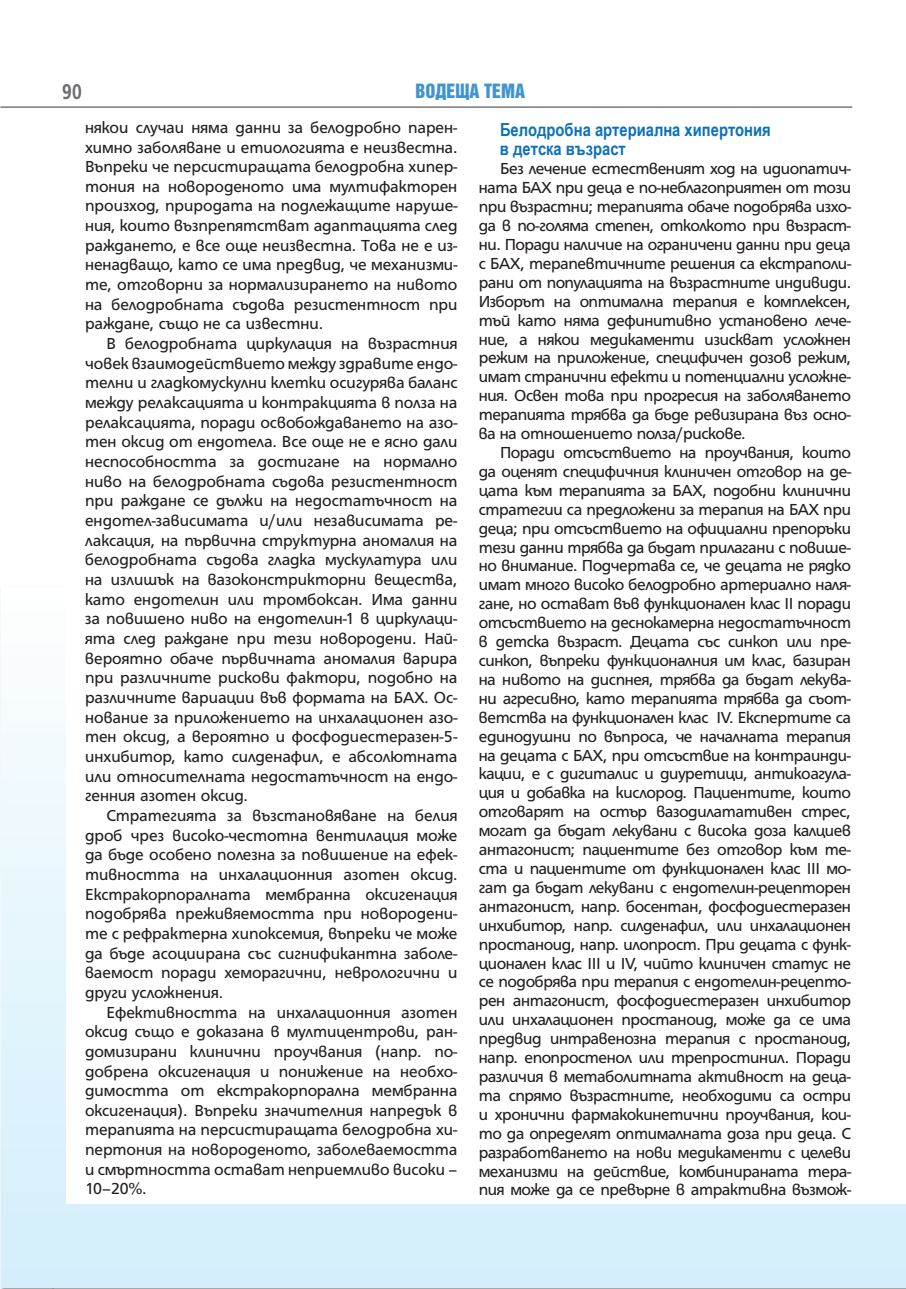
<style>
.page{position:relative;width:906px;height:1289px;background:#fff}
.page>*{position:absolute;margin:0;border:0;box-sizing:border-box;transform-origin:0 0}
.t1{font:700 23.1px "HS Grotesk Bg";color:#6c6d70;scale:.82 1}
.t2{font:700 18px/19.5px "Arial Narrow";color:#0d71b9}
.t3{font:18px "Helvetica Inserat Cyr Upright";color:#4194d0}
.t4{font:17.25px/18.9px "HS Grotesk Bg";letter-spacing:-.01em;color:#231f20;text-align:justify}
</style>
<div class="page">
<svg style="left:1px;top:722px;width:905px;height:566px;background:#daf1fb"></svg>
<hr style="left:0;top:106px;width:852px;height:2px;background:#76787b">
<div style="left:66px;top:120px;width:840px;height:1083px;background:#fff"></div>
<h1 class="t1" style="left:62px;top:83px;width:25px">90</h1>
<p class="t3" style="left:415px;top:83px;width:111px">ВОДЕЩА ТЕМА</p>
<p class="t4" style="left:85px;top:119px;width:374px;line-height:19.6px">някои случаи няма данни за белодробно парен&shy;химно заболяване и етиологията е неизвестна.<br>Въпреки че персистиращата белодробна хипер&shy;тония на новороденото има мултифакторен произход, природата на подлежащите наруше&shy;ния, които възпрепятстват адаптацията след раждането, е все още неизвестна. Това не е из&shy;ненадващо, като се има предвид, че механизми&shy;те, отговорни за нормализирането на нивото на белодробната съдова резистентност при раждане, също не са известни.</p>
<p class="t4" style="left:85px;top:335px;width:374px;line-height:19.6px;text-indent:21px">В белодробната циркулация на възрастния човек взаимодействието между здравите ендо&shy;телни и гладкомускулни клетки осигурява баланс между релаксацията и контракцията в полза на релаксацията, поради освобождаването на азо&shy;тен оксид от ендотела. Все още не е ясно дали неспособността за достигане на нормално ниво на белодробната съдова резистентност при раждане се дължи на недостатъчност на ендотел-зависимата и/или независимата ре&shy;лаксация, на първична структурна аномалия на белодробната съдова гладка мускулатура или на излишък на вазоконстрикторни вещества, като ендотелин или тромбоксан. Има данни за повишено ниво на ендотелин-1 в циркулаци&shy;ята след раждане при тези новородени. Най&shy;вероятно обаче първичната аномалия варира при различните рискови фактори, подобно на различните вариации във формата на БАХ. Ос&shy;нование за приложението на инхалационен азо&shy;тен оксид, а вероятно и фосфодиестеразен-5- инхибитор, като силденафил, е абсолютната или относителната недостатъчност на ендо&shy;генния азотен оксид.</p>
<p class="t4" style="left:85px;top:806px;width:374px;line-height:19.6px;text-indent:21px">Стратегията за възстановяване на белия дроб чрез високо-честотна вентилация може да бъде особено полезна за повишение на ефек&shy;тивността на инхалационния азотен оксид.<br>Екстракорпоралната мембранна оксигенация подобрява преживяемостта при новородени&shy;те с рефрактерна хипоксемия, въпреки че може да бъде асоциирана със сигнификантна заболе&shy;ваемост поради хеморагични, неврологични и други усложнения.</p>
<p class="t4" style="left:85px;top:1003px;width:374px;line-height:19.6px;text-indent:21px">Ефективността на инхалационния азотен оксид също е доказана в мултицентрови, ран&shy;домизирани клинични проучвания (напр. по&shy;добрена оксигенация и понижение на необхо&shy;димостта от екстракорпорална мембранна оксигенация). Въпреки значителния напредък в терапията на персистиращата белодробна хи&shy;пертония на новороденото, заболеваемостта и смъртността остават неприемливо високи – 10–20%.</p>
<p class="t2" style="left:500px;top:120px;width:272px">Белодробна артериална хипертония в детска възраст</p>
<p class="t4" style="left:479px;top:161px;width:374px;text-indent:21px">Без лечение естественият ход на идиопатич&shy;ната БАХ при деца е по-неблагоприятен от този при възрастни; терапията обаче подобрява изхо&shy;да в по-голяма степен, отколкото при възраст&shy;ни. Поради наличие на ограничени данни при деца с БАХ, терапевтичните решения са екстраполи&shy;рани от популацията на възрастните индивиди.<br>Изборът на оптимална терапия е комплексен, тъй като няма дефинитивно установено лече&shy;ние, а някои медикаменти изискват усложнен режим на приложение, специфичен дозов режим, имат странични ефекти и потенциални усложне&shy;ния. Освен това при прогресия на заболяването терапията трябва да бъде ревизирана въз осно&shy;ва на отношението полза/рискове.</p>
<p class="t4" style="left:479px;top:444px;width:374px;text-indent:21px">Поради отсъствието на проучвания, които да оценят специфичния клиничен отговор на де&shy;цата към терапията за БАХ, подобни клинични стратегии са предложени за терапия на БАХ при деца; при отсъствието на официални препоръки тези данни трябва да бъдат прилагани с повише&shy;но внимание. Подчертава се, че децата не рядко имат много високо белодробно артериално наля&shy;гане, но остават във функционален клас II поради отсъствието на деснокамерна недостатъчност в детска възраст. Децата със синкоп или пре&shy;синкоп, въпреки функционалния им клас, базиран на нивото на диспнея, трябва да бъдат лекува&shy;ни агресивно, като терапията трябва да съот&shy;ветства на функционален клас IV. Експертите са единодушни по въпроса, че началната терапия на децата с БАХ, при отсъствие на контраинди&shy;кации, е с дигиталис и диуретици, антикоагула&shy;ция и добавка на кислород. Пациентите, които отговарят на остър вазодилатативен стрес, могат да бъдат лекувани с висока доза калциев антагонист; пациентите без отговор към те&shy;ста и пациентите от функционален клас III мо&shy;гат да бъдат лекувани с ендотелин-рецепторен антагонист, напр. босентан, фосфодиестеразен инхибитор, напр. силденафил, или инхалационен простаноид, напр. илопрост. При децата с функ&shy;ционален клас III и IV, чийто клиничен статус не се подобрява при терапия с ендотелин-рецепто&shy;рен антагонист, фосфодиестеразен инхибитор или инхалационен простаноид, може да се има предвид интравенозна терапия с простаноид, напр. епопростенол или трепростинил. Поради различия в метаболитната активност на деца&shy;та спрямо възрастните, необходими са остри и хронични фармакокинетични проучвания, кои&shy;то да определят оптималната доза при деца. С разработването на нови медикаменти с целеви механизми на действие, комбинираната тера&shy;пия може да се превърне в атрактивна възмож-</p>
</div>
